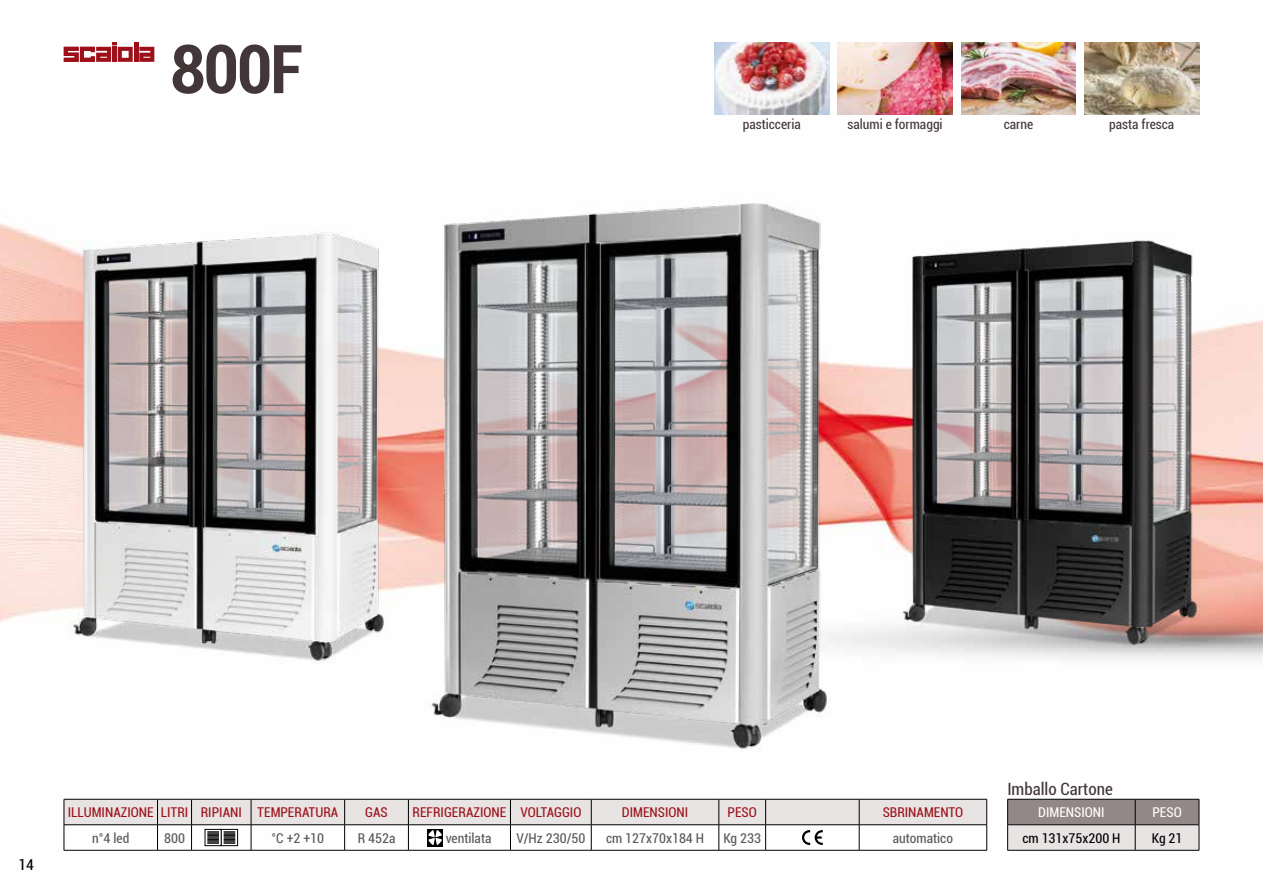
<style>
.page{position:relative;width:1263px;height:893px;background:#fff}
.page>*{position:absolute;margin:0;border:0;box-sizing:border-box;transform-origin:0 0}
.t1{font:700 condensed 67.5px "Roboto";color:#423638}
.t2{font:condensed 16.95px "Roboto";color:#423638}
.t3{font:condensed 15px "Roboto";color:#000}
.t4{font:condensed 13.5px "Roboto";color:#9e1019}
.t5{font:condensed 13.5px "Roboto";color:#58585a}
.t6{font:condensed 13.5px "Roboto";color:#423638}
.t7{font:condensed 13.5px "Roboto";color:#000}
.t8{font:condensed 13.5px "Roboto";color:#fff}
</style>
<div class="page">
<img style="left:0;top:42px;width:1263px;height:809px">
<hr style="left:64px;top:850px;width:94px;height:1px;background:#000">
<hr style="left:158px;top:850px;width:34px;height:1px;background:#000">
<hr style="left:192px;top:850px;width:59px;height:1px;background:#000">
<hr style="left:251px;top:850px;width:94px;height:1px;background:#000">
<hr style="left:345px;top:850px;width:63px;height:1px;background:#000">
<hr style="left:408px;top:850px;width:102px;height:1px;background:#000">
<hr style="left:510px;top:850px;width:81px;height:1px;background:#000">
<hr style="left:591px;top:850px;width:128px;height:1px;background:#000">
<hr style="left:719px;top:850px;width:47px;height:1px;background:#000">
<hr style="left:766px;top:850px;width:93px;height:1px;background:#000">
<hr style="left:859px;top:850px;width:128px;height:1px;background:#000">
<svg style="left:64px;top:799px;width:923px;height:51px"></svg>
<svg style="left:1007px;top:799px;width:193px;height:51px;background:#b3acac"></svg>
<hr style="left:1007px;top:850px;width:128px;height:1px;background:#000">
<hr style="left:1135px;top:850px;width:64px;height:1px;background:#000">
<svg style="left:64px;top:43px;width:90px;height:19px"></svg>
<img style="left:898px;top:231px;width:301px;height:419px">
<img style="left:425px;top:190px;width:406px;height:566px">
<img style="left:69px;top:223px;width:318px;height:444px">
<img style="left:1084px;top:43px;width:115px;height:72px">
<img style="left:961px;top:43px;width:115px;height:72px">
<img style="left:838px;top:43px;width:114px;height:72px">
<img style="left:714px;top:43px;width:115px;height:72px">
<h1 class="t1" style="left:170px;top:22px;width:134px">800F</h1>
<p class="t6" style="left:743px;top:115px;width:60px">pasticceria</p>
<p class="t6" style="left:847px;top:115px;width:97px">salumi e formaggi</p>
<p class="t6" style="left:1004px;top:115px;width:31px">carne</p>
<p class="t6" style="left:1109px;top:115px;width:66px">pasta fresca</p>
<p class="t3" style="left:19px;top:854px;width:17px">14</p>
<p class="t4" style="left:68px;top:803px;width:272px">ILLUMINAZIONE LITRI RIPIANI TEMPERATURA</p>
<p class="t4" style="left:365px;top:803px;width:24px">GAS</p>
<p class="t4" style="left:413px;top:803px;width:170px">REFRIGERAZIONE VOLTAGGIO</p>
<p class="t4" style="left:622px;top:803px;width:68px">DIMENSIONI</p>
<p class="t4" style="left:728px;top:803px;width:31px">PESO</p>
<p class="t4" style="left:883px;top:803px;width:82px">SBRINAMENTO</p>
<p class="t5" style="left:92px;top:828px;width:39px">n°4 led</p>
<p class="t5" style="left:164px;top:828px;width:22px">800</p>
<p class="t5" style="left:271px;top:828px;width:54px">°C +2 +10</p>
<p class="t5" style="left:358px;top:828px;width:39px">R 452a</p>
<p class="t5" style="left:446px;top:829px;width:47px">ventilata</p>
<p class="t5" style="left:516px;top:828px;width:71px">V/Hz 230/50</p>
<p class="t5" style="left:606px;top:828px;width:100px">cm 127x70x184 H</p>
<p class="t5" style="left:723px;top:828px;width:39px">Kg 233</p>
<p class="t5" style="left:893px;top:828px;width:62px">automatico</p>
<p class="t2" style="left:1007px;top:777px;width:107px">Imballo Cartone</p>
<p class="t8" style="left:1038px;top:803px;width:68px">DIMENSIONI</p>
<p class="t8" style="left:1152px;top:803px;width:31px">PESO</p>
<p class="t7" style="left:1022px;top:828px;width:100px">cm 131x75x200 H</p>
<p class="t7" style="left:1152px;top:828px;width:32px">Kg 21</p>
</div>
